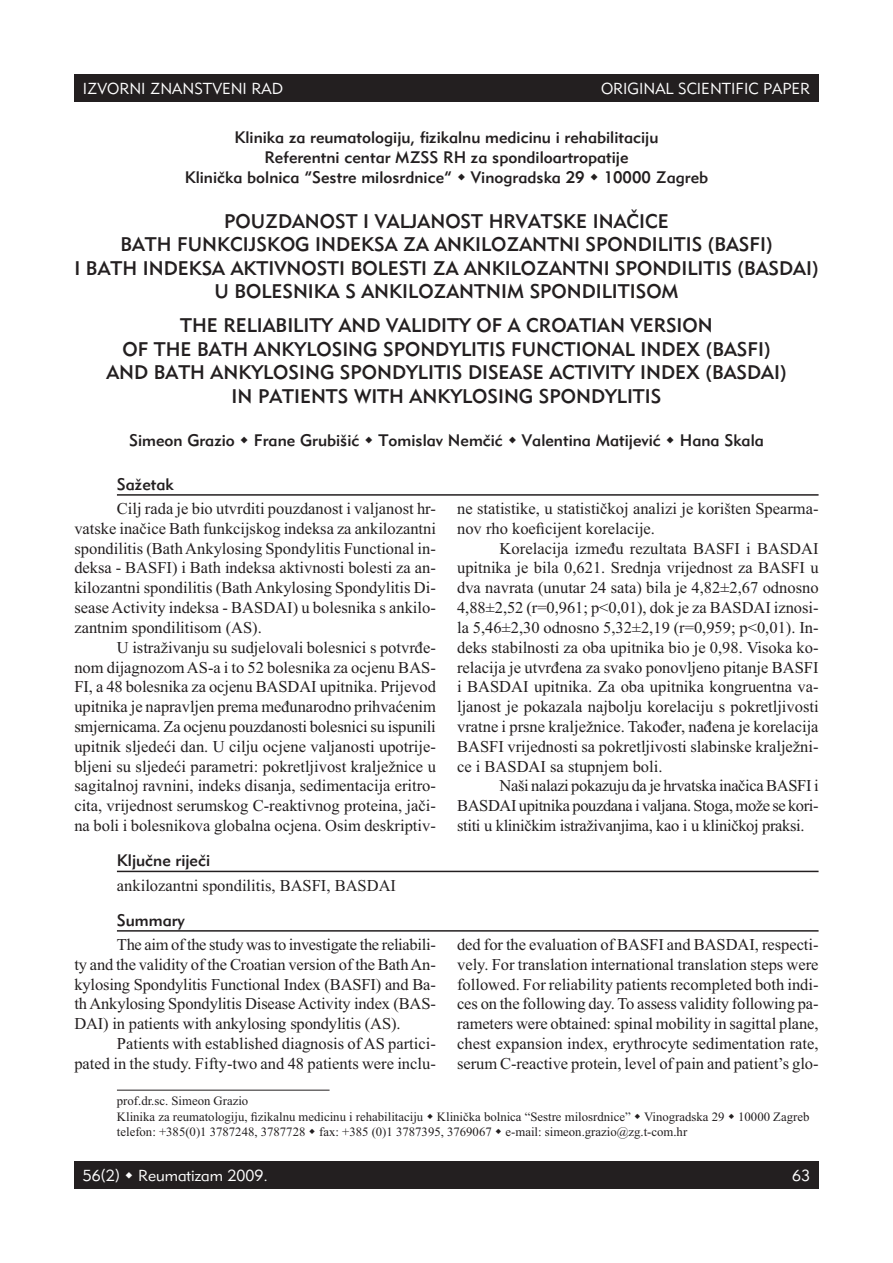
<style>
.page{position:relative;width:893px;height:1263px;background:#fff}
.page>*{position:absolute;margin:0;border:0;box-sizing:border-box;transform-origin:0 0}
.t1{font:19.5px/23.4px "Geometric 415 BT Medium A";color:#231f20;text-align:center}
.t2{font:16.5px/19.8px "Times New Roman";color:#231f20;text-align:justify}
.t3{font:16.5px/20px "Geometric 415 BT Medium A";color:#231f20;text-align:center}
.t4{font:15.75px "Geometric 415 BT Lite A";color:#fff}
.t5{font:12.75px/15.3px "Times New Roman";color:#231f20}
</style>
<div class="page">
<div style="left:74px;top:1161px;width:745px;height:27px;background:#231f20"></div>
<div style="left:74px;top:74px;width:745px;height:28px;background:#231f20"></div>
<hr style="left:117px;top:1090px;width:213px;height:1px;background:#231f20">
<hr style="left:117px;top:494px;width:702px;height:2px;background:#231f20">
<hr style="left:117px;top:871px;width:702px;height:1px;background:#231f20">
<hr style="left:117px;top:930px;width:702px;height:2px;background:#231f20">
<p class="t4" style="left:83px;top:83px;width:201px">IZVORNI ZNANSTVENI RAD</p>
<p class="t4" style="left:601px;top:83px;width:211px">ORIGINAL SCIENTIFIC PAPER</p>
<p class="t3" style="left:185px;top:129px;width:525px">Klinika za reumatologiju, fizikalnu medicinu i rehabilitaciju<br>Referentni centar MZSS RH za spondiloartropatije<br>Klinička bolnica “Sestre milosrdnice“ Vinogradska 29 10000 Zagreb</p>
<p class="t1" style="left:74px;top:211px;width:746px">POUZDANOST I VALJANOST HRVATSKE INAČICE<br>BATH FUNKCIJSKOG INDEKSA ZA ANKILOZANTNI SPONDILITIS (BASFI)<br>I BATH INDEKSA AKTIVNOSTI BOLESTI ZA ANKILOZANTNI SPONDILITIS (BASDAI)<br>U BOLESNIKA S ANKILOZANTNIM SPONDILITISOM</p>
<p class="t1" style="left:106px;top:316px;width:682px">THE RELIABILITY AND VALIDITY OF A CROATIAN VERSION<br>OF THE BATH ANKYLOSING SPONDYLITIS FUNCTIONAL INDEX (BASFI)<br>AND BATH ANKYLOSING SPONDYLITIS DISEASE ACTIVITY INDEX (BASDAI)<br>IN PATIENTS WITH ANKYLOSING SPONDYLITIS</p>
<p class="t3" style="left:129px;top:432px;width:636px">Simeon Grazio Frane Grubišić Tomislav Nemčić Valentina Matijević Hana Skala</p>
<p class="t3" style="left:117px;top:476px;width:58px">Sažetak</p>
<p class="t2" style="left:74px;top:500px;width:363px;text-indent:43px">Cilj rada je bio utvrditi pouzdanost i valjanost hr&shy;vatske inačice Bath funkcijskog indeksa za ankilozantni spondilitis (Bath Ankylosing Spondylitis Functional in&shy;deksa - BASFI) i Bath indeksa aktivnosti bolesti za an&shy;kilozantni spondilitis (Bath Ankylosing Spondylitis Di&shy;sease Activity indeksa - BASDAI) u bolesnika s ankilo&shy;zantnim spondilitisom (AS).</p>
<p class="t2" style="left:74px;top:639px;width:363px;text-indent:43px">U istraživanju su sudjelovali bolesnici s potvrđe&shy;nom dijagnozom AS-a i to 52 bolesnika za ocjenu BAS-FI, a 48 bolesnika za ocjenu BASDAI upitnika. Prijevod upitnika je napravljen prema međunarodno prihvaćenim smjernicama. Za ocjenu pouzdanosti bolesnici su ispunili upitnik sljedeći dan. U cilju ocjene valjanosti upotrije&shy;bljeni su sljedeći parametri: pokretljivost kralježnice u sagitalnoj ravnini, indeks disanja, sedimentacija eritro&shy;cita, vrijednost serumskog C-reaktivnog proteina, jači&shy;na boli i bolesnikova globalna ocjena. Osim deskriptiv-</p>
<p class="t2" style="left:457px;top:500px;width:363px">ne statistike, u statističkoj analizi je korišten Spearma&shy;nov rho koeficijent korelacije.</p>
<p class="t2" style="left:457px;top:540px;width:363px;text-indent:43px">Korelacija između rezultata BASFI i BASDAI upitnika je bila 0,621. Srednja vrijednost za BASFI u dva navrata (unutar 24 sata) bila je 4,82±2,67 odnosno 4,88±2,52 (r=0,961; p&lt;0,01), dok je za BASDAI iznosi&shy;la 5,46±2,30 odnosno 5,32±2,19 (r=0,959; p&lt;0,01). In&shy;deks stabilnosti za oba upitnika bio je 0,98. Visoka ko&shy;relacija je utvrđena za svako ponovljeno pitanje BASFI i BASDAI upitnika. Za oba upitnika kongruentna va&shy;ljanost je pokazala najbolju korelaciju s pokretljivosti vratne i prsne kralježnice. Također, nađena je korelacija BASFI vrijednosti sa pokretljivosti slabinske kralježni&shy;ce i BASDAI sa stupnjem boli.</p>
<p class="t2" style="left:457px;top:777px;width:363px;text-indent:43px">Naši nalazi pokazuju da je hrvatska inačica BASFI i BASDAI upitnika pouzdana i valjana. Stoga, može se kori&shy;stiti u kliničkim istraživanjima, kao i u kliničkoj praksi.</p>
<p class="t3" style="left:117px;top:852px;width:95px">Ključne riječi</p>
<p class="t2" style="left:117px;top:877px;width:281px">ankilozantni spondilitis, BASFI, BASDAI</p>
<p class="t3" style="left:117px;top:912px;width:70px">Summary</p>
<p class="t2" style="left:74px;top:936px;width:363px;text-indent:43px">The aim of the study was to investigate the reliabili&shy;ty and the validity of the Croatian version of the Bath An&shy;kylosing Spondylitis Functional Index (BASFI) and Ba&shy;th Ankylosing Spondylitis Disease Activity index (BAS-DAI) in patients with ankylosing spondylitis (AS).</p>
<p class="t2" style="left:74px;top:1035px;width:363px;text-align:right">Patients with established diagnosis of AS partici-<br>pated in the study. Fifty-two and 48 patients were inclu-</p>
<p class="t2" style="left:457px;top:936px;width:363px">ded for the evaluation of BASFI and BASDAI, respecti&shy;vely. For translation international translation steps were followed. For reliability patients recompleted both indi&shy;ces on the following day. To assess validity following pa&shy;rameters were obtained: spinal mobility in sagittal plane, chest expansion index, erythrocyte sedimentation rate, serum C-reactive protein, level of pain and patient’s glo-</p>
<p class="t5" style="left:117px;top:1095px;width:694px">prof.dr.sc. Simeon Grazio<br>Klinika za reumatologiju, fizikalnu medicinu i rehabilitaciju Klinička bolnica “Sestre milosrdnice” Vinogradska 29 10000 Zagreb telefon: +385(0)1 3787248, 3787728 fax: +385 (0)1 3787395, 3769067 e-mail: simeon.grazio@zg.t-com.hr</p>
<p class="t4" style="left:83px;top:1169px;width:187px">56(2) Reumatizam 2009.</p>
<p class="t4" style="left:792px;top:1169px;width:19px">63</p>
</div>
